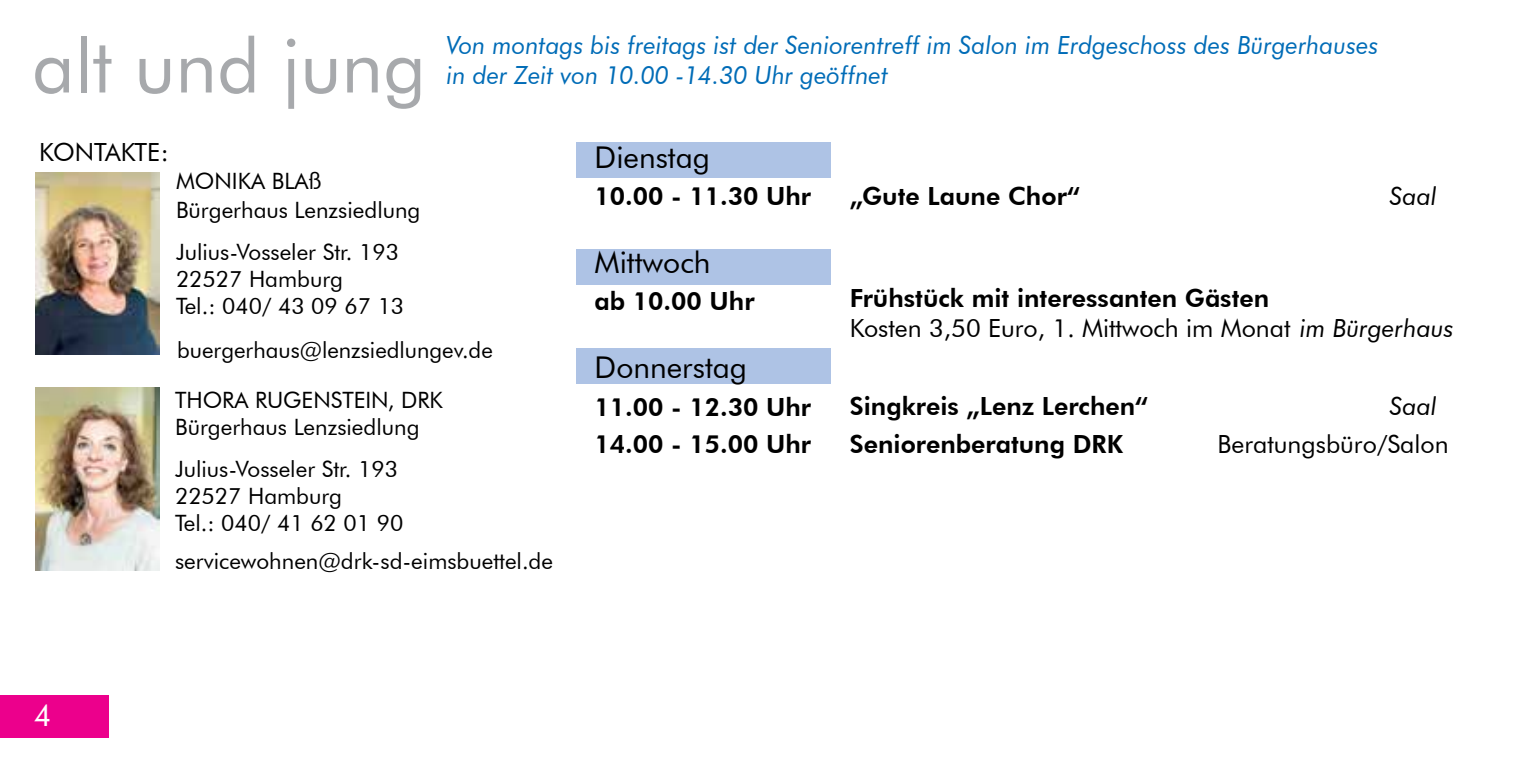
<style>
.page{position:relative;width:1517px;height:773px;background:#fff}
.page>*{position:absolute;margin:0;border:0;box-sizing:border-box;transform-origin:0 0}
.t1{font:75px "Futura BT";color:#a7a9ac}
.t2{font:30px "Futura BT";color:#000}
.t3{font:30px "Futura BT";color:#fff}
.t4{font:italic 25px/30px "Futura BT";color:#006cb7}
.t5{font:800 25px/37.5px "Futura BT";color:#000}
.t6{font:25px/30px "Futura BT";color:#000}
.t7{font:italic 25px "Futura BT";color:#000}
.t8{font:22.5px/27px "Futura BT";color:#000}
.s1{font-weight:800}
.s2{font-style:italic}
</style>
<div class="page">
<div style="left:0;top:694px;width:108px;height:43px;background:#ec008c"></div>
<img style="left:35px;top:172px;width:124px;height:183px">
<img style="left:35px;top:388px;width:124px;height:182px">
<div style="left:576px;top:142px;width:254px;height:35px;background:#aec3e5"></div>
<div style="left:576px;top:249px;width:255px;height:35px;background:#aec3e5"></div>
<div style="left:576px;top:348px;width:254px;height:36px;background:#aec3e5"></div>
<h1 class="t1" style="left:32px;top:20px;width:395px">alt und jung</h1>
<p class="t4" style="left:446px;top:30px;width:933px">Von montags bis freitags ist der Seniorentreff im Salon im Erdgeschoss des Bürgerhauses in der Zeit von 10.00 -14.30 Uhr geöffnet</p>
<p class="t6" style="left:39px;top:137px;width:131px">KONTAKTE:</p>
<p class="t8" style="left:176px;top:167px;width:246px;line-height:28.5px">MONIKA BLAß<br>Bürgerhaus Lenzsiedlung</p>
<p class="t8" style="left:176px;top:238px;width:230px">Julius-Vosseler Str. 193<br>22527 Hamburg<br>Tel.: 040/ 43 09 67 13</p>
<p class="t8" style="left:177px;top:336px;width:317px">buergerhaus@lenzsiedlungev.de</p>
<p class="t8" style="left:175px;top:386px;width:269px">THORA RUGENSTEIN, DRK<br>Bürgerhaus Lenzsiedlung</p>
<p class="t8" style="left:175px;top:455px;width:230px">Julius-Vosseler Str. 193<br>22527 Hamburg<br>Tel.: 040/ 41 62 01 90</p>
<p class="t8" style="left:175px;top:547px;width:379px">servicewohnen@drk-sd-eimsbuettel.de</p>
<h2 class="t2" style="left:594px;top:139px;width:117px">Dienstag</h2>
<p class="t5" style="left:594px;top:177px;width:218px">10.00 - 11.30 Uhr</p>
<h2 class="t2" style="left:594px;top:244px;width:117px">Mittwoch</h2>
<p class="t5" style="left:594px;top:282px;width:161px">ab 10.00 Uhr</p>
<h2 class="t2" style="left:594px;top:349px;width:154px">Donnerstag</h2>
<p class="t5" style="left:594px;top:387px;width:218px">11.00 - 12.30 Uhr<br>14.00 - 15.00 Uhr</p>
<p class="t5" style="left:850px;top:177px;width:232px">„Gute Laune Chor“</p>
<p class="t7" style="left:1390px;top:181px;width:49px">Saal</p>
<p class="t6" style="left:850px;top:283px;width:605px"><span class="s1">Frühstück mit interessanten Gästen<br></span>Kosten 3,50 Euro, 1. Mittwoch im Monat <span class="s2">im Bürgerhaus</span></p>
<p class="t5" style="left:850px;top:387px;width:300px">Singkreis „Lenz Lerchen“</p>
<p class="t7" style="left:1390px;top:391px;width:49px">Saal</p>
<p class="t5" style="left:850px;top:424px;width:275px">Seniorenberatung DRK</p>
<p class="t6" style="left:1217px;top:428px;width:233px">Beratungsbüro/Salon</p>
<h2 class="t3" style="left:34px;top:696px;width:19px">4</h2>
</div>
